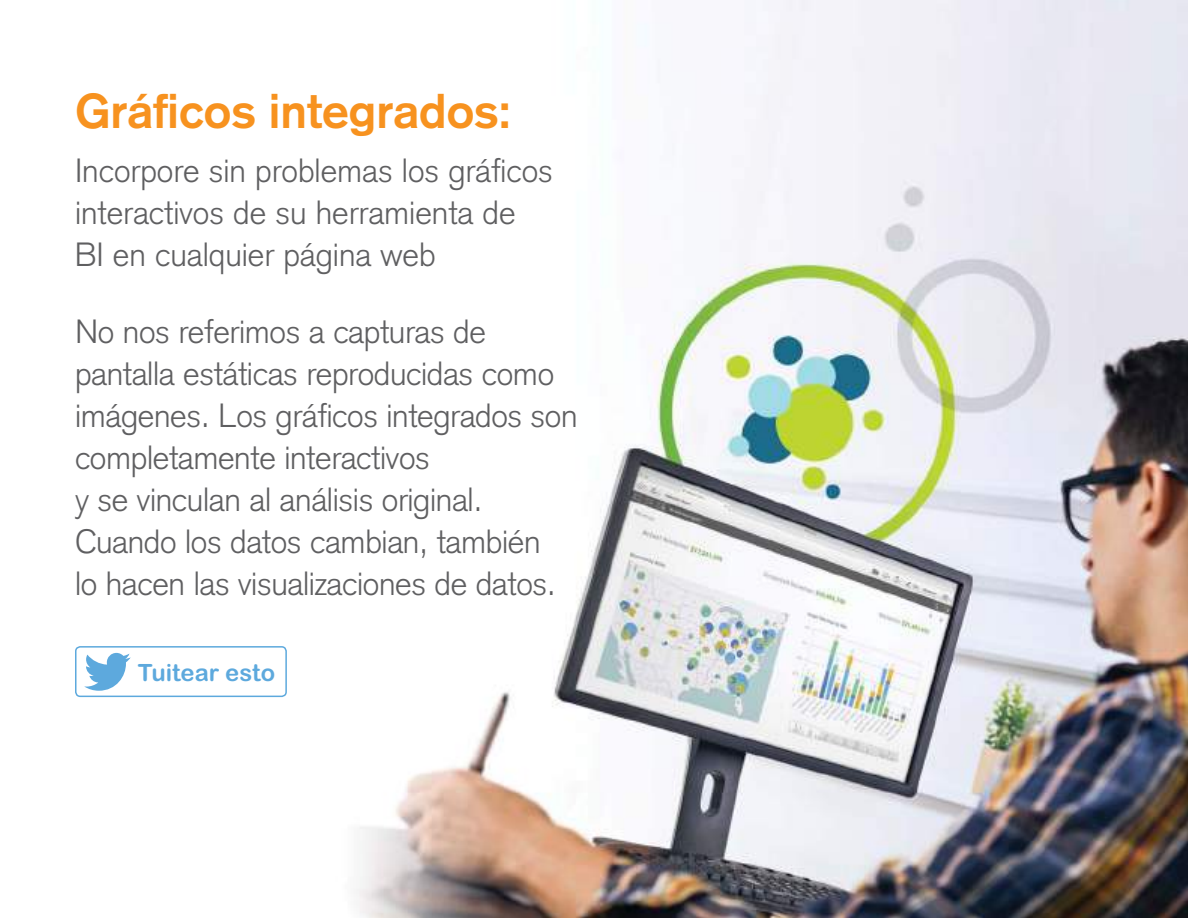
<style>
.page{position:relative;width:1188px;height:918px;background:#fff}
.page>*{position:absolute;margin:0;border:0;box-sizing:border-box;transform-origin:0 0}
.t1{font:700 48px "Basic Commercial LT Pro";color:#f7921f}
.t2{font:300 33px/42px "Basic Commercial LT Pro";letter-spacing:-.01em;color:#5f5f61}
.t3{font:23.85px "Arial Rounded MT Bold";color:#5da9dd}
</style>
<div class="page">
<img style="left:80px;top:0;width:1108px;height:918px">
<div style="left:75px;top:646px;width:212px;height:51px;border:2px solid #5da9dd;border-radius:4px"></div>
<svg style="left:84px;top:653px;width:47px;height:38px"></svg>
<h1 class="t1" style="left:75px;top:94px;width:438px">Gráficos integrados:</h1>
<p class="t2" style="left:75px;top:154px;width:479px">Incorpore sin problemas los gráficos interactivos de su herramienta de<br>BI en cualquier página web</p>
<p class="t2" style="left:75px;top:315px;width:504px">No nos referimos a capturas de pantalla estáticas reproducidas como imágenes. Los gráficos integrados son completamente interactivos<br>y se vinculan al análisis original.<br>Cuando los datos cambian, también<br>lo hacen las visualizaciones de datos.</p>
<p class="t3" style="left:138px;top:659px;width:139px">Tuitear esto</p>
</div>
